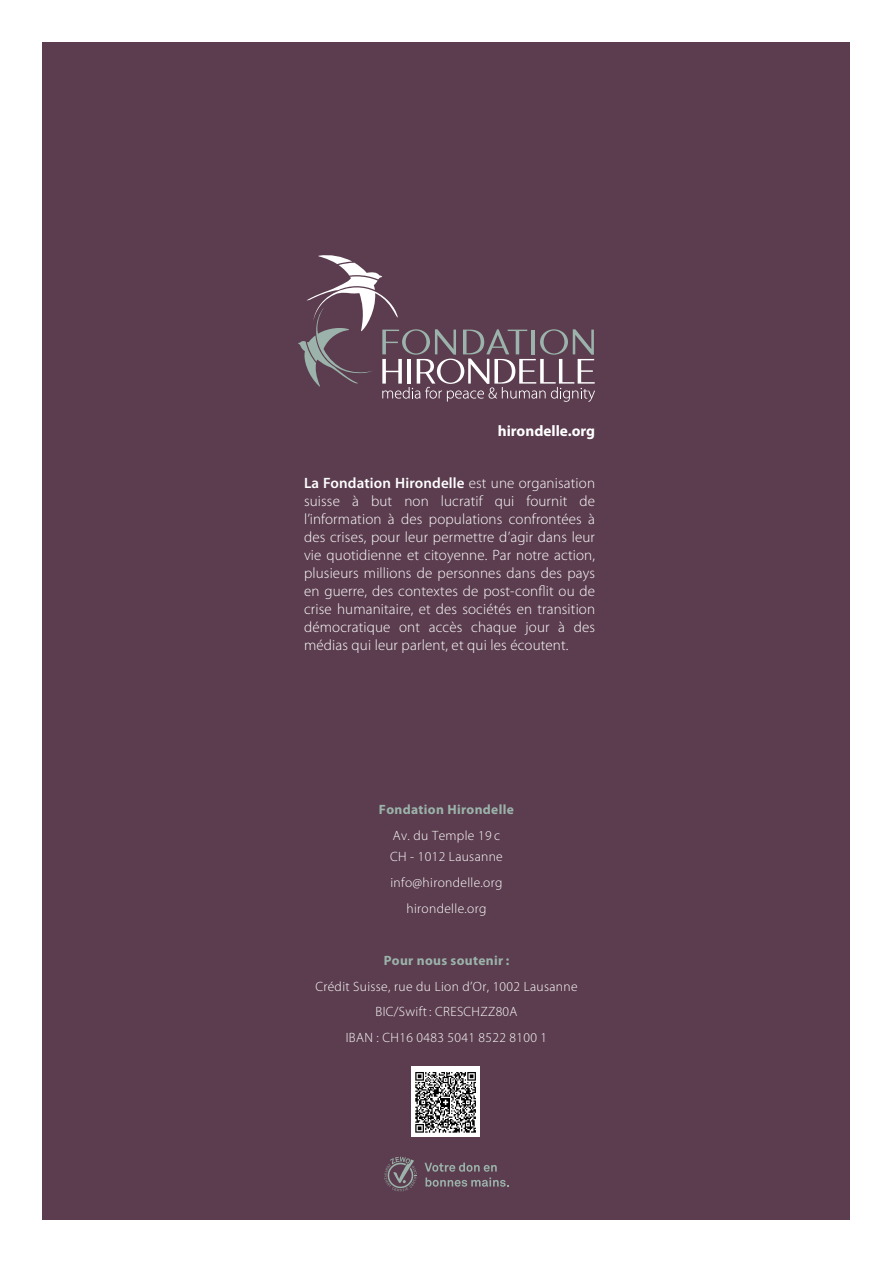
<style>
.page{position:relative;width:893px;height:1263px;background:#fff}
.page>*{position:absolute;margin:0;border:0;box-sizing:border-box;transform-origin:0 0}
.t1{font:700 15.3px "Myriad Pro";color:#fff}
.t2{font:300 15px/18px "Myriad Pro";letter-spacing:.01em;color:#fff;text-align:justify}
.t3{font:300 13.5px/25.8px "Myriad Pro";letter-spacing:.025em;color:#fff;text-align:center}
.t4{font:700 13.5px "Myriad Pro";letter-spacing:.025em;color:#9bb3aa}
.s1{font-weight:600}
</style>
<div class="page">
<div style="left:43px;top:43px;width:807px;height:1177px;background:#5b3d4f"></div>
<svg style="left:384px;top:1157px;width:33px;height:34px"></svg>
<svg style="left:425px;top:1162px;width:84px;height:25px"></svg>
<svg style="left:298px;top:255px;width:297px;height:147px"></svg>
<div style="left:411px;top:1066px;width:69px;height:70px;background:#fff"></div>
<svg style="left:415px;top:1072px;width:61px;height:60px"></svg>
<p class="t1" style="left:498px;top:422px;width:99px">hirondelle.org</p>
<p class="t2" style="left:304px;top:474px;width:293px"><span class="s1">La Fondation Hirondelle</span> est une organisation suisse à but non lucratif qui fournit de l’information à des populations confrontées à des crises, pour leur permettre d’agir dans leur vie quotidienne et citoyenne. Par notre action, plusieurs millions de personnes dans des pays en guerre, des contextes de post-conflit ou de crise humanitaire, et des sociétés en transition démocratique ont accès chaque jour à des médias qui leur parlent, et qui les écoutent.</p>
<p class="t4" style="left:379px;top:802px;width:137px">Fondation Hirondelle</p>
<p class="t3" style="left:390px;top:825px;width:114px;line-height:21.5px;text-align:left">Av. du Temple 19 c<br>CH - 1012 Lausanne</p>
<p class="t3" style="left:390px;top:870px;width:114px">info@hirondelle.org hirondelle.org</p>
<p class="t4" style="left:384px;top:953px;width:127px">Pour nous soutenir:</p>
<p class="t3" style="left:315px;top:973px;width:264px">Crédit Suisse, rue du Lion d’Or, 1002 Lausanne<br>BIC/Swift : CRESCHZZ80A<br>IBAN : CH16 0483 5041 8522 8100 1</p>
</div>
